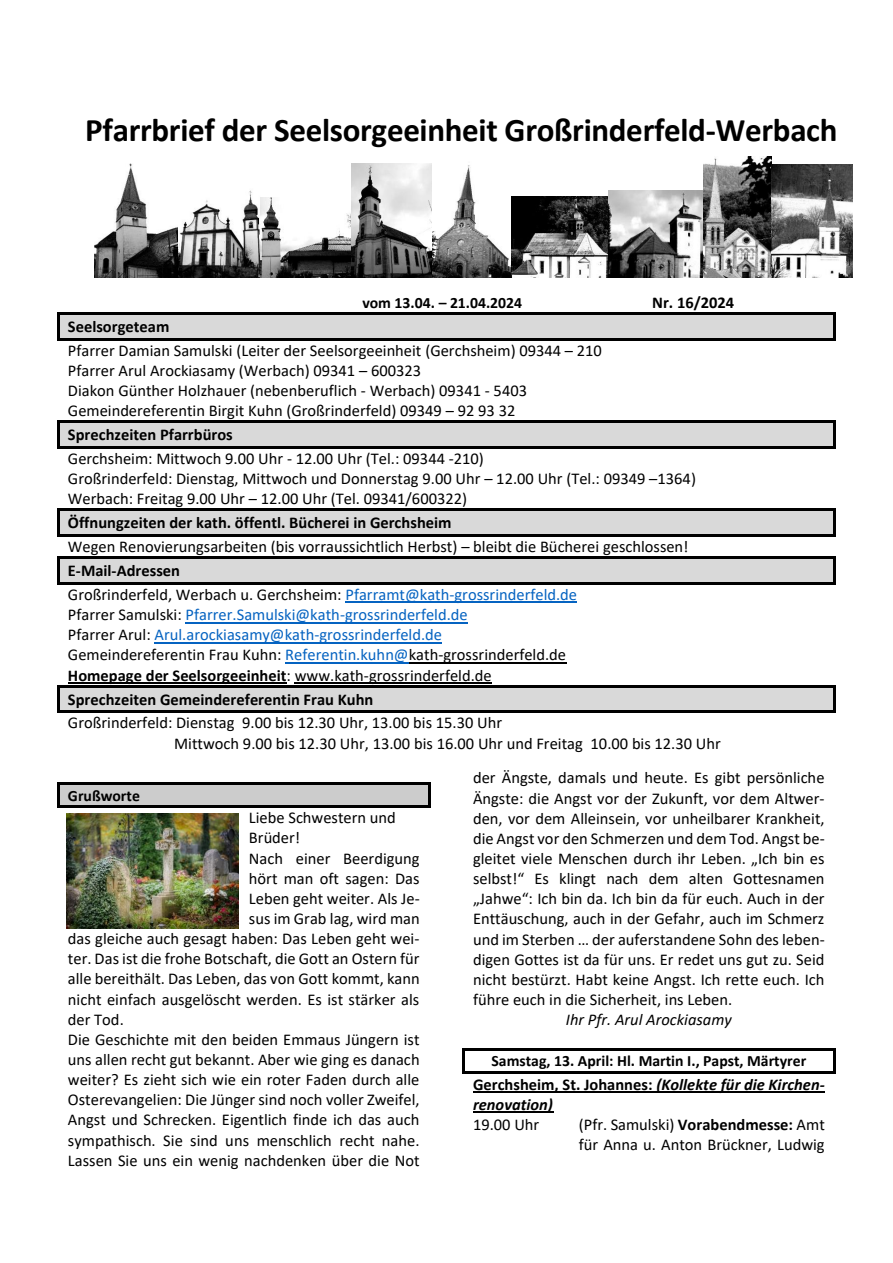
<style>
.page{position:relative;width:893px;height:1263px;background:#fff}
.page>*{position:absolute;margin:0;border:0;box-sizing:border-box;transform-origin:0 0}
.t1{font:700 33px "Calibri";letter-spacing:-.01em;color:#000}
.t2{font:16.5px/20.1px "Calibri";color:#000}
.t3{font:italic 700 16.5px/20.1px "Calibri";color:#000}
.t4{font:italic 16.5px "Calibri";color:#000}
.t5{font:700 16.5px "Calibri";color:#000}
.t6{font:700 15.75px "Calibri";color:#000}
.s1{font-weight:700}
.s2{color:#0563c1}
.s3{font-style:normal}
.s4{font-weight:400;font-style:normal}
</style>
<div class="page">
<div style="left:60px;top:315px;width:773px;height:23px;background:#d9d9d9"></div>
<hr style="left:60px;top:313px;width:773px;height:2px;background:#000">
<hr style="left:60px;top:338px;width:773px;height:2px;background:#000">
<hr style="left:58px;top:315px;width:2px;height:23px;background:#000">
<hr style="left:833px;top:315px;width:2px;height:23px;background:#000">
<div style="left:60px;top:423px;width:773px;height:23px;background:#d9d9d9"></div>
<hr style="left:60px;top:421px;width:773px;height:2px;background:#000">
<hr style="left:60px;top:446px;width:773px;height:2px;background:#000">
<hr style="left:58px;top:423px;width:2px;height:23px;background:#000">
<hr style="left:833px;top:423px;width:2px;height:23px;background:#000">
<div style="left:60px;top:511px;width:773px;height:23px;background:#d9d9d9"></div>
<hr style="left:60px;top:509px;width:773px;height:2px;background:#000">
<hr style="left:60px;top:534px;width:773px;height:2px;background:#000">
<hr style="left:58px;top:511px;width:2px;height:23px;background:#000">
<hr style="left:833px;top:511px;width:2px;height:23px;background:#000">
<div style="left:60px;top:559px;width:773px;height:23px;background:#d9d9d9"></div>
<hr style="left:60px;top:557px;width:773px;height:2px;background:#000">
<hr style="left:60px;top:582px;width:773px;height:2px;background:#000">
<hr style="left:58px;top:559px;width:2px;height:23px;background:#000">
<hr style="left:833px;top:559px;width:2px;height:23px;background:#000">
<hr style="left:345px;top:602px;width:232px;height:1px;background:#0563c1">
<hr style="left:186px;top:622px;width:282px;height:1px;background:#0563c1">
<hr style="left:155px;top:642px;width:287px;height:1px;background:#0563c1">
<hr style="left:285px;top:662px;width:124px;height:1px;background:#0563c1">
<hr style="left:409px;top:662px;width:157px;height:1px;background:#000">
<hr style="left:68px;top:682px;width:219px;height:1px;background:#000">
<hr style="left:295px;top:682px;width:197px;height:1px;background:#000">
<div style="left:60px;top:687px;width:773px;height:23px;background:#d9d9d9"></div>
<hr style="left:60px;top:685px;width:773px;height:2px;background:#000">
<hr style="left:60px;top:710px;width:773px;height:3px;background:#000">
<hr style="left:58px;top:687px;width:2px;height:23px;background:#000">
<hr style="left:833px;top:687px;width:2px;height:23px;background:#000">
<div style="left:60px;top:785px;width:368px;height:20px;background:#ccc"></div>
<hr style="left:60px;top:782px;width:368px;height:2px;background:#000">
<hr style="left:60px;top:805px;width:368px;height:2px;background:#000">
<hr style="left:58px;top:785px;width:2px;height:20px;background:#000">
<hr style="left:428px;top:785px;width:2px;height:20px;background:#000">
<hr style="left:465px;top:1049px;width:368px;height:2px;background:#000">
<hr style="left:465px;top:1072px;width:368px;height:2px;background:#000">
<hr style="left:463px;top:1051px;width:2px;height:21px;background:#000">
<hr style="left:833px;top:1051px;width:2px;height:21px;background:#000">
<hr style="left:473px;top:1091px;width:352px;height:2px;background:#000">
<hr style="left:473px;top:1112px;width:80px;height:1px;background:#000">
<img style="left:94px;top:163px;width:85px;height:115px">
<img style="left:179px;top:190px;width:81px;height:88px">
<img style="left:260px;top:197px;width:91px;height:81px">
<img style="left:351px;top:163px;width:80px;height:115px">
<img style="left:432px;top:165px;width:79px;height:113px">
<img style="left:511px;top:197px;width:98px;height:81px">
<img style="left:609px;top:190px;width:94px;height:88px">
<img style="left:703px;top:157px;width:68px;height:121px">
<img style="left:771px;top:165px;width:82px;height:113px">
<img style="left:67px;top:813px;width:172px;height:115px">
<p class="t1" style="left:85px;top:107px;width:754px">Pfarrbrief der Seelsorgeeinheit Großrinderfeld-Werbach</p>
<p class="t6" style="left:362px;top:292px;width:161px">vom 13.04. – 21.04.2024</p>
<p class="t5" style="left:652px;top:291px;width:84px">Nr. 16/2024</p>
<p class="t2" style="left:68px;top:314px;width:535px;line-height:23.9px"><span class="s1">Seelsorgeteam<br></span>Pfarrer Damian Samulski (Leiter der Seelsorgeeinheit (Gerchsheim) 09344 – 210</p>
<p class="t2" style="left:68px;top:360px;width:461px">Pfarrer Arul Arockiasamy (Werbach) 09341 – 600323<br>Diakon Günther Holzhauer (nebenberuflich - Werbach) 09341 - 5403<br>Gemeindereferentin Birgit Kuhn (Großrinderfeld) 09349 – 92 93 32</p>
<p class="t2" style="left:68px;top:422px;width:417px;line-height:23.9px"><span class="s1">Sprechzeiten Pfarrbüros<br></span>Gerchsheim: Mittwoch 9.00 Uhr - 12.00 Uhr (Tel.: 09344 -210)</p>
<p class="t2" style="left:68px;top:468px;width:630px">Großrinderfeld: Dienstag, Mittwoch und Donnerstag 9.00 Uhr – 12.00 Uhr (Tel.: 09349 –1364)<br>Werbach: Freitag 9.00 Uhr – 12.00 Uhr (Tel. 09341/600322)</p>
<p class="t2" style="left:68px;top:511px;width:622px;line-height:23.9px"><span class="s1">Öffnungzeiten der kath. öffentl. Bücherei in Gerchsheim<br></span>Wegen Renovierungsarbeiten (bis vorraussichtlich Herbst) – bleibt die Bücherei geschlossen!<br><span class="s1">E-Mail-Adressen<br></span>Großrinderfeld, Werbach u. Gerchsheim: <span class="s2">Pfarramt@kath-grossrinderfeld.de</span></p>
<p class="t2" style="left:68px;top:604px;width:500px">Pfarrer Samulski: <span class="s2">Pfarrer.Samulski@kath-grossrinderfeld.de<br></span>Pfarrer Arul: <span class="s2">Arul.arockiasamy@kath-grossrinderfeld.de </span>Gemeindereferentin Frau Kuhn: <span class="s2">Referentin.kuhn@</span>kath-grossrinderfeld.de <span class="s1">Homepage der Seelsorgeeinheit</span>: www.kath-grossrinderfeld.de</p>
<p class="t2" style="left:68px;top:687px;width:436px;line-height:23.9px"><span class="s1">Sprechzeiten Gemeindereferentin Frau Kuhn<br></span>Großrinderfeld: Dienstag 9.00 bis 12.30 Uhr, 13.00 bis 15.30 Uhr</p>
<p class="t2" style="left:174px;top:733px;width:548px">Mittwoch 9.00 bis 12.30 Uhr, 13.00 bis 16.00 Uhr und Freitag 10.00 bis 12.30 Uhr</p>
<p class="t6" style="left:68px;top:785px;width:73px">Grußworte</p>
<p class="t2" style="left:249px;top:807px;width:148px">Liebe Schwestern und</p>
<p class="t2" style="left:249px;top:827px;width:53px">Brüder!</p>
<p class="t2" style="left:249px;top:847px;width:172px">Nach einer Beerdigung</p>
<p class="t2" style="left:249px;top:868px;width:172px">hört man oft sagen: Das</p>
<p class="t2" style="left:249px;top:888px;width:172px">Leben geht weiter. Als Je-</p>
<p class="t2" style="left:249px;top:908px;width:172px">sus im Grab lag, wird man</p>
<p class="t2" style="left:68px;top:928px;width:353px">das gleiche auch gesagt haben: Das Leben geht wei-</p>
<p class="t2" style="left:68px;top:948px;width:353px">ter. Das ist die frohe Botschaft, die Gott an Ostern für</p>
<p class="t2" style="left:68px;top:968px;width:353px">alle bereithält. Das Leben, das von Gott kommt, kann</p>
<p class="t2" style="left:68px;top:989px;width:353px">nicht einfach ausgelöscht werden. Es ist stärker als</p>
<p class="t2" style="left:68px;top:1009px;width:57px">der Tod.</p>
<p class="t2" style="left:68px;top:1029px;width:353px">Die Geschichte mit den beiden Emmaus Jüngern ist</p>
<p class="t2" style="left:68px;top:1049px;width:353px">uns allen recht gut bekannt. Aber wie ging es danach</p>
<p class="t2" style="left:68px;top:1069px;width:353px">weiter? Es zieht sich wie ein roter Faden durch alle</p>
<p class="t2" style="left:68px;top:1089px;width:353px">Osterevangelien: Die Jünger sind noch voller Zweifel,</p>
<p class="t2" style="left:68px;top:1109px;width:353px">Angst und Schrecken. Eigentlich finde ich das auch</p>
<p class="t2" style="left:68px;top:1129px;width:353px">sympathisch. Sie sind uns menschlich recht nahe.</p>
<p class="t2" style="left:68px;top:1150px;width:353px">Lassen Sie uns ein wenig nachdenken über die Not</p>
<p class="t2" style="left:473px;top:767px;width:353px">der Ängste, damals und heute. Es gibt persönliche</p>
<p class="t2" style="left:473px;top:787px;width:353px">Ängste: die Angst vor der Zukunft, vor dem Altwer-</p>
<p class="t2" style="left:473px;top:808px;width:353px">den, vor dem Alleinsein, vor unheilbarer Krankheit,</p>
<p class="t2" style="left:473px;top:828px;width:353px">die Angst vor den Schmerzen und dem Tod. Angst be-</p>
<p class="t2" style="left:473px;top:848px;width:353px">gleitet viele Menschen durch ihr Leben. „Ich bin es</p>
<p class="t2" style="left:473px;top:868px;width:353px">selbst!“ Es klingt nach dem alten Gottesnamen</p>
<p class="t2" style="left:473px;top:888px;width:353px">„Jahwe“: Ich bin da. Ich bin da für euch. Auch in der</p>
<p class="t2" style="left:473px;top:908px;width:353px">Enttäuschung, auch in der Gefahr, auch im Schmerz</p>
<p class="t2" style="left:473px;top:929px;width:353px">und im Sterben … der auferstandene Sohn des leben-</p>
<p class="t2" style="left:473px;top:949px;width:353px">digen Gottes ist da für uns. Er redet uns gut zu. Seid</p>
<p class="t2" style="left:473px;top:969px;width:353px">nicht bestürzt. Habt keine Angst. Ich rette euch. Ich</p>
<p class="t2" style="left:473px;top:989px;width:261px">führe euch in die Sicherheit, ins Leben.</p>
<p class="t4" style="left:566px;top:1008px;width:167px">Ihr Pfr. Arul Arockiasamy</p>
<p class="t6" style="left:491px;top:1050px;width:316px">Samstag, 13. April: Hl. Martin I., Papst, Märtyrer</p>
<p class="t3" style="left:473px;top:1074px;width:353px"><span class="s3">Gerchsheim, St. Johannes:</span> (Kollekte für die Kirchen&shy;renovation)<br><span class="s4">19.00 Uhr</span></p>
<p class="t2" style="left:579px;top:1114px;width:248px">(Pfr. Samulski) <span class="s1">Vorabendmesse:</span> Amt für Anna u. Anton Brückner, Ludwig</p>
</div>
